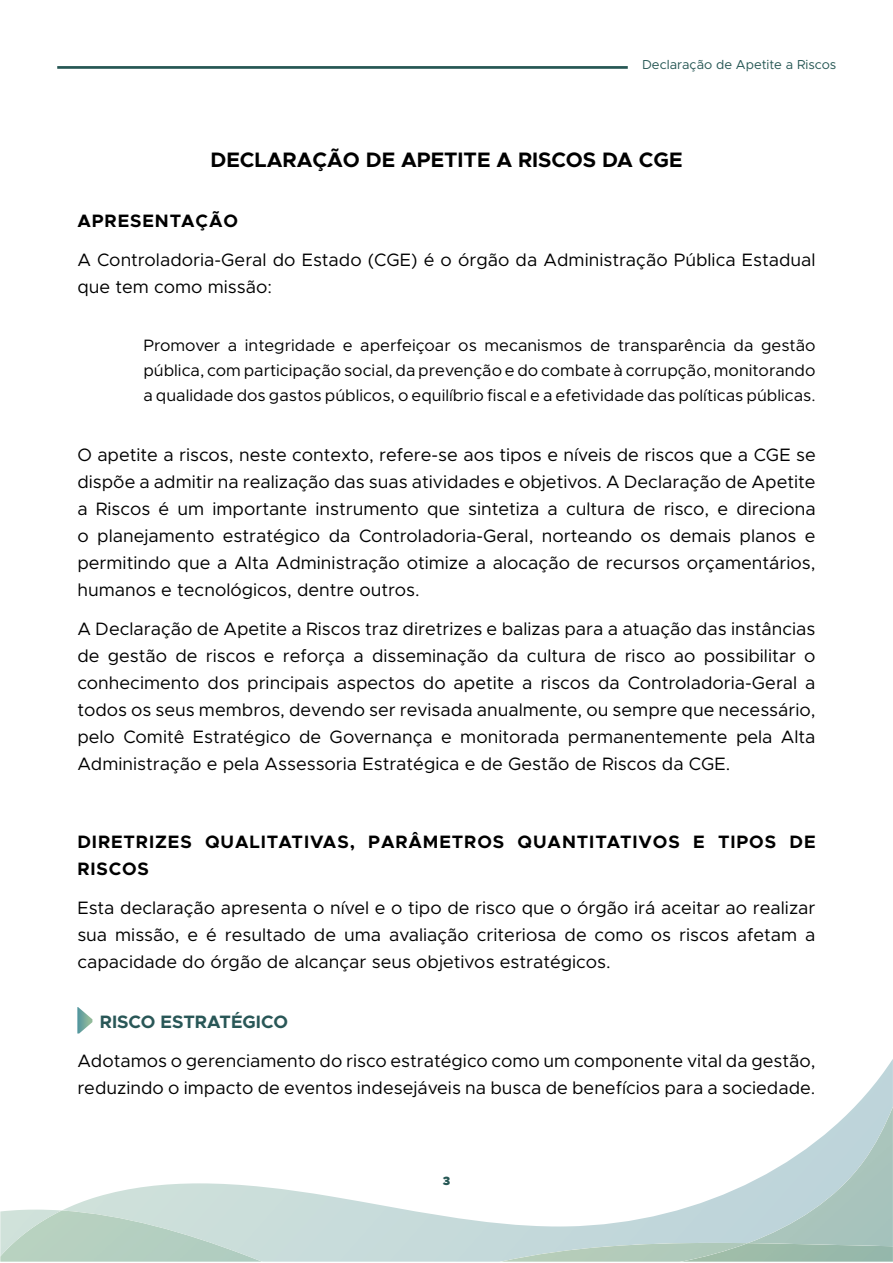
<style>
.page{position:relative;width:893px;height:1263px;background:#fff}
.page>*{position:absolute;margin:0;border:0;box-sizing:border-box;transform-origin:0 0}
.t1{font:700 21px "Metropolis";color:#000}
.t2{font:18px/27px "Metropolis";color:#000;text-align:justify}
.t3{font:700 18px "Metropolis";letter-spacing:.05em;color:#000}
.t4{font:700 18px "Metropolis";color:#295757}
.t5{font:16.5px/24.8px "Metropolis";color:#000;text-align:justify}
.t6{font:13.05px "Metropolis";color:#265754}
.t7{font:900 12px "Metropolis";color:#265754}
</style>
<div class="page">
<svg style="left:265px;top:1059px;width:628px;height:203px"></svg>
<svg style="left:495px;top:1106px;width:398px;height:156px"></svg>
<img style="left:681px;top:1243px;width:212px;height:19px">
<svg style="left:25px;top:1183px;width:240px;height:79px"></svg>
<img style="left:0;top:1210px;width:262px;height:52px">
<hr style="left:57px;top:66px;width:571px;height:3px;background:#265754">
<svg style="left:77px;top:1007px;width:15px;height:26px"></svg>
<p class="t6" style="left:642px;top:56px;width:196px">Declaração de Apetite a Riscos</p>
<p class="t1" style="left:210px;top:147px;width:474px">DECLARAÇÃO DE APETITE A RISCOS DA CGE</p>
<p class="t3" style="left:77px;top:210px;width:29px">APRESENTAÇÃO</p>
<p class="t2" style="left:77px;top:247px;width:740px">A Controladoria-Geral do Estado (CGE) é o órgão da Administração Pública Estadual que tem como missão:</p>
<p class="t5" style="left:143px;top:333px;width:674px">Promover a integridade e aperfeiçoar os mecanismos de transparência da gestão pública, com participação social, da prevenção e do combate à corrupção, monitorando a qualidade dos gastos públicos, o equilíbrio fiscal e a efetividade das políticas públicas.</p>
<p class="t2" style="left:77px;top:441px;width:740px">O apetite a riscos, neste contexto, refere-se aos tipos e níveis de riscos que a CGE se dispõe a admitir na realização das suas atividades e objetivos. A Declaração de Apetite a Riscos é um importante instrumento que sintetiza a cultura de risco, e direciona o planejamento estratégico da Controladoria-Geral, norteando os demais planos e permitindo que a Alta Administração otimize a alocação de recursos orçamentários, humanos e tecnológicos, dentre outros.</p>
<p class="t2" style="left:77px;top:615px;width:740px">A Declaração de Apetite a Riscos traz diretrizes e balizas para a atuação das instâncias de gestão de riscos e reforça a disseminação da cultura de risco ao possibilitar o conhecimento dos principais aspectos do apetite a riscos da Controladoria-Geral a todos os seus membros, devendo ser revisada anualmente, ou sempre que necessário, pelo Comitê Estratégico de Governança e monitorada permanentemente pela Alta Administração e pela Assessoria Estratégica e de Gestão de Riscos da CGE.</p>
<p class="t3" style="left:77px;top:830px;width:26px">DIRETRI</p>
<p class="t3" style="left:155px;top:830px;width:25px">ZES</p>
<p class="t3" style="left:205px;top:830px;width:28px">QUALITATI</p>
<p class="t3" style="left:310px;top:830px;width:128px">VAS , PARÂMETROS</p>
<p class="t3" style="left:518px;top:830px;width:28px">QUANTITATI</p>
<p class="t3" style="left:638px;top:830px;width:29px">VOS</p>
<p class="t3" style="left:693px;top:830px;width:50px">E TIPOS</p>
<p class="t3" style="left:789px;top:830px;width:14px">DE</p>
<p class="t3" style="left:77px;top:857px;width:26px">RISCOS</p>
<p class="t2" style="left:77px;top:894px;width:740px">Esta declaração apresenta o nível e o tipo de risco que o órgão irá aceitar ao realizar sua missão, e é resultado de uma avaliação criteriosa de como os riscos afetam a capacidade do órgão de alcançar seus objetivos estratégicos.</p>
<p class="t4" style="left:100px;top:1010px;width:24px">RISCO</p>
<p class="t4" style="left:161px;top:1010px;width:25px">ESTRAT</p>
<p class="t4" style="left:231px;top:1010px;width:24px">ÉGICO</p>
<p class="t2" style="left:77px;top:1047px;width:740px">Adotamos o gerenciamento do risco estratégico como um componente vital da gestão, reduzindo o impacto de eventos indesejáveis na busca de benefícios para a sociedade.</p>
<p class="t7" style="left:443px;top:1173px;width:9px">3</p>
</div>
